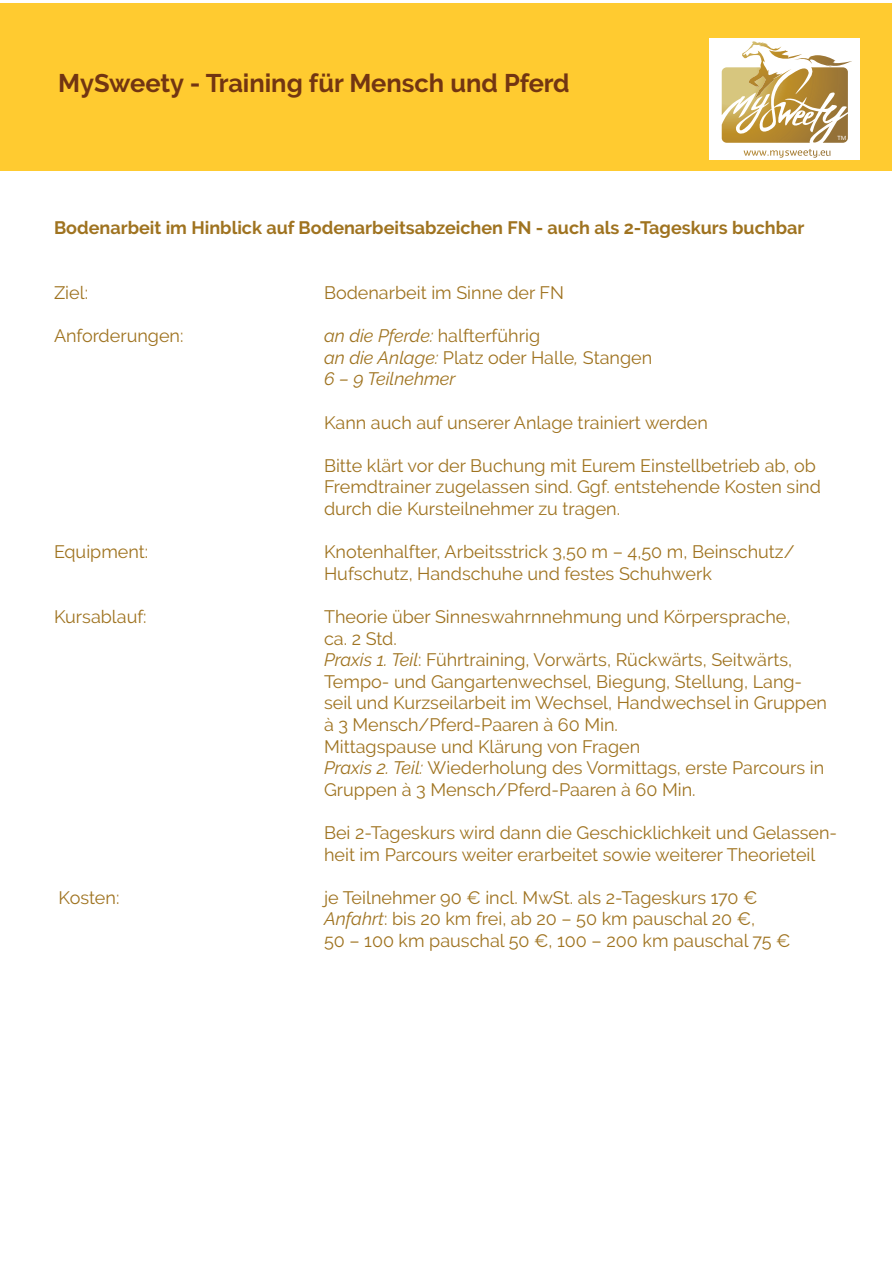
<style>
.page{position:relative;width:893px;height:1263px;background:#fff}
.page>*{position:absolute;margin:0;border:0;box-sizing:border-box;transform-origin:0 0}
.t1{font:700 25.5px "Raleway";color:#723512}
.t2{font:18px/21.6px "Raleway";color:#9f7320}
.t3{font:700 18px "Raleway";color:#9f7320}
.t4{font:italic 18px "Raleway";color:#9f7320}
.t5{font:6.6px "Calibri";color:#fbf9f9}
.s1{font-style:italic}
</style>
<div class="page">
<div style="left:1px;top:3px;width:891px;height:167px;background:#ffcb30"></div>
<div style="left:709px;top:39px;width:151px;height:121px;background:#fff"></div>
<svg style="left:722px;top:41px;width:130px;height:102px"></svg>
<svg style="left:770px;top:149px;width:55px;height:7px"></svg>
<h1 class="t1" style="left:58px;top:68px;width:513px">MySweety - Training für Mensch und Pferd</h1>
<p class="t3" style="left:54px;top:218px;width:752px">Bodenarbeit im Hinblick auf Bodenarbeitsabzeichen FN - auch als 2-Tageskurs buchbar</p>
<p class="t5" style="left:837px;top:134px;width:10px">TM</p>
<p class="t2" style="left:54px;top:282px;width:36px">Ziel:</p>
<p class="t2" style="left:324px;top:282px;width:242px">Bodenarbeit im Sinne der FN</p>
<p class="t2" style="left:54px;top:325px;width:131px">Anforderungen:</p>
<p class="t2" style="left:324px;top:325px;width:218px"><span class="s1">an die Pferde:</span> halfterführig</p>
<p class="t2" style="left:324px;top:347px;width:330px"><span class="s1">an die Anlage:</span> Platz oder Halle<span class="s1">,</span> Stangen</p>
<p class="t4" style="left:324px;top:369px;width:133px">6 – 9 Teilnehmer</p>
<p class="t2" style="left:324px;top:411px;width:385px">Kann auch auf unserer Anlage trainiert werden</p>
<p class="t2" style="left:324px;top:455px;width:498px">Bitte klärt vor der Buchung mit Eurem Einstellbetrieb ab, ob<br>Fremdtrainer zugelassen sind. Ggf. entstehende Kosten sind durch die Kursteilnehmer zu tragen.</p>
<p class="t2" style="left:54px;top:541px;width:96px">Equipment:</p>
<p class="t2" style="left:324px;top:541px;width:472px">Knotenhalfter, Arbeitsstrick 3,50 m – 4,50 m, Beinschutz/</p>
<p class="t2" style="left:324px;top:563px;width:389px">Hufschutz, Handschuhe und festes Schuhwerk</p>
<p class="t2" style="left:54px;top:606px;width:94px">Kursablauf:</p>
<p class="t2" style="left:324px;top:606px;width:468px">Theorie über Sinneswahrnnehmung und Körpersprache,</p>
<p class="t2" style="left:324px;top:627px;width:74px">ca. 2 Std.</p>
<p class="t2" style="left:324px;top:649px;width:480px"><span class="s1">Praxis 1. Teil</span>: Führtraining, Vorwärts, Rückwärts, Seitwärts,<br>Tempo- und Gangartenwechsel, Biegung, Stellung, Lang-</p>
<p class="t2" style="left:324px;top:692px;width:505px">seil und Kurzseilarbeit im Wechsel, Handwechsel in Gruppen à 3 Mensch/Pferd-Paaren à 60 Min.</p>
<p class="t2" style="left:324px;top:735px;width:318px">Mittagspause und Klärung von Fragen</p>
<p class="t2" style="left:324px;top:757px;width:502px"><span class="s1">Praxis 2. Teil:</span> Wiederholung des Vormittags, erste Parcours in<br>Gruppen à 3 Mensch/Pferd-Paaren à 60 Min.</p>
<p class="t2" style="left:324px;top:822px;width:515px">Bei 2-Tageskurs wird dann die Geschicklichkeit und Gelassen-</p>
<p class="t2" style="left:324px;top:843px;width:493px">heit im Parcours weiter erarbeitet sowie weiterer Theorieteil</p>
<p class="t2" style="left:59px;top:887px;width:62px">Kosten:</p>
<p class="t2" style="left:324px;top:887px;width:435px">je Teilnehmer 90 € incl. MwSt. als 2-Tageskurs 170 €</p>
<p class="t2" style="left:324px;top:908px;width:433px"><span class="s1">Anfahrt</span>: bis 20 km frei, ab 20 – 50 km pauschal 20 €,</p>
<p class="t2" style="left:324px;top:930px;width:468px">50 – 100 km pauschal 50 €, 100 – 200 km pauschal 75 €</p>
</div>
